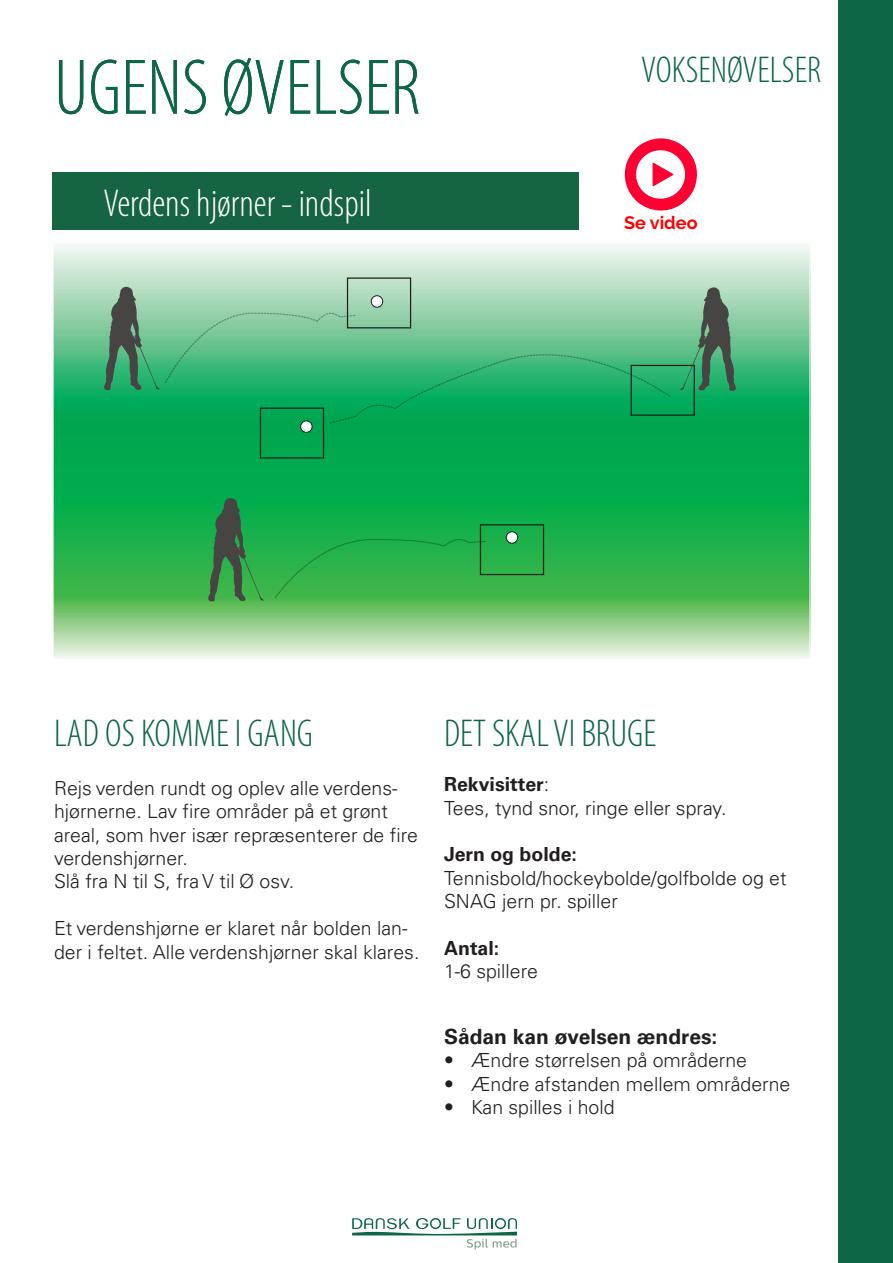
<style>
.page{position:relative;width:893px;height:1263px;background:#fff}
.page>*{position:absolute;margin:0;border:0;box-sizing:border-box;transform-origin:0 0}
.t1{font:300 condensed 79.5px "Myriad Pro";color:#0d6645}
.t2{font:300 condensed 39px "Myriad Pro";color:#0d6645}
.t3{font:300 condensed 39px "Myriad Pro";color:#fff}
.t4{font:300 condensed 37.5px "Myriad Pro";color:#0d6645}
.t5{font:700 21px "Univers";color:#231f20}
.t6{font:300 19.5px/23.4px "Univers";color:#231f20}
.t7{font:700 19.5px "Univers";color:#231f20}
.t8{font:700 18px "Raleway";color:#f00}
.s1{font-weight:300}
</style>
<div class="page">
<svg style="left:55px;top:244px;width:753px;height:414px;background:#54c178"></svg>
<div style="left:347px;top:277px;width:64px;height:51px;border:1px solid #1d1d1b"></div>
<div style="left:480px;top:524px;width:64px;height:51px;border:1px solid #1d1d1b"></div>
<div style="left:631px;top:365px;width:64px;height:51px;border:1px solid #1d1d1b"></div>
<div style="left:506px;top:532px;width:12px;height:11px;border:1px solid #1d1d1b;border-radius:50%"></div>
<svg style="left:507px;top:533px;width:10px;height:11px"></svg>
<svg style="left:275px;top:539px;width:212px;height:59px;background:#2eb149"></svg>
<div style="left:260px;top:408px;width:64px;height:50px;border:1px solid #1d1d1b"></div>
<svg style="left:104px;top:286px;width:566px;height:147px;background:#4cb87f"></svg>
<svg style="left:208px;top:497px;width:56px;height:105px;background:#2f8b48"></svg>
<svg style="left:680px;top:287px;width:56px;height:104px;background:#5c9675"></svg>
<svg style="left:352px;top:1218px;width:165px;height:31px"></svg>
<div style="left:838px;top:0;width:55px;height:1263px;background:#0d6645"></div>
<div style="left:53px;top:173px;width:526px;height:57px;background:#156442"></div>
<svg style="left:625px;top:138px;width:72px;height:73px"></svg>
<p class="t1" style="left:54px;top:40px;width:368px">UGENS ØVELSER</p>
<p class="t4" style="left:641px;top:48px;width:181px">VOKSENØVELSER</p>
<p class="t3" style="left:104px;top:180px;width:270px">Verdens hjørner - indspil</p>
<p class="t8" style="left:624px;top:212px;width:75px">Se video</p>
<p class="t2" style="left:54px;top:710px;width:261px">LAD OS KOMME I GANG</p>
<p class="t6" style="left:54px;top:776px;width:365px">Rejs verden rundt og oplev alle verdens&shy;hjørnerne. Lav fire områder på et grønt areal, som hver især repræsenterer de fire verdenshjørner.</p>
<p class="t6" style="left:54px;top:870px;width:242px">Slå fra N til S, fra V til Ø osv.</p>
<p class="t6" style="left:54px;top:916px;width:367px">Et verdenshjørne er klaret når bolden lan&shy;der i feltet. Alle verdenshjørner skal klares.</p>
<p class="t2" style="left:444px;top:710px;width:214px">DET SKAL VI BRUGE</p>
<p class="t7" style="left:444px;top:773px;width:107px">Rekvisitter<span class="s1">:</span></p>
<p class="t6" style="left:444px;top:796px;width:284px">Tees, tynd snor, ringe eller spray.</p>
<p class="t7" style="left:444px;top:843px;width:134px">Jern og bolde:</p>
<p class="t6" style="left:444px;top:866px;width:344px">Tennisbold/hockeybolde/golfbolde og et<br>SNAG jern pr. spiller</p>
<p class="t7" style="left:444px;top:936px;width:57px">Antal:</p>
<p class="t6" style="left:444px;top:960px;width:96px">1-6 spillere</p>
<p class="t5" style="left:444px;top:1024px;width:275px">Sådan kan øvelsen ændres:</p>
<p class="t6" style="left:444px;top:1049px;width:304px">• Ændre størrelsen på områderne</p>
<p class="t6" style="left:444px;top:1072px;width:348px">• Ændre afstanden mellem områderne</p>
<p class="t6" style="left:444px;top:1095px;width:172px">• Kan spilles i hold</p>
</div>
